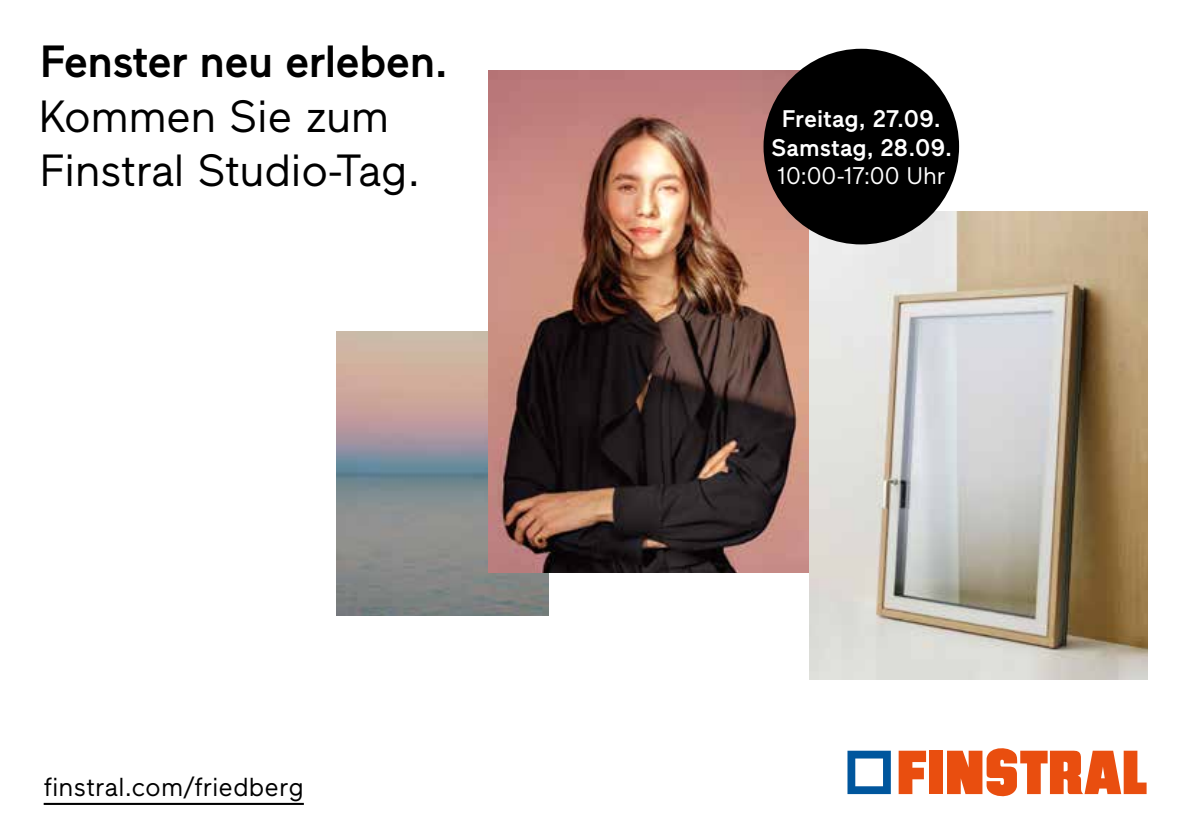
<style>
.page{position:relative;width:1191px;height:840px;background:#fff}
.page>*{position:absolute;margin:0;border:0;box-sizing:border-box;transform-origin:0 0}
.t1{font:45px/54px "Maax Finstral";letter-spacing:-.015em;color:#000}
.t2{font:500 45px "Maax Finstral";letter-spacing:-.015em;color:#000}
.t3{font:26px "Maax Finstral";color:#000}
.t4{font:500 24px/28.8px "Maax Finstral";color:#fff;text-align:center}
.t5{font:24px "Maax Finstral";color:#fff}
</style>
<div class="page">
<hr style="left:44px;top:802px;width:260px;height:2px;background:#000">
<img style="left:337px;top:331px;width:211px;height:284px">
<img style="left:488px;top:71px;width:322px;height:501px">
<img style="left:810px;top:212px;width:337px;height:467px">
<div style="left:763px;top:49px;width:196px;height:195px;background:#000;border-radius:50%"></div>
<svg style="left:847px;top:750px;width:44px;height:43px"></svg>
<svg style="left:947px;top:748px;width:199px;height:49px"></svg>
<div style="left:929px;top:750px;width:13px;height:43px;background:#e94e0f"></div>
<svg style="left:898px;top:750px;width:28px;height:43px"></svg>
<p class="t2" style="left:40px;top:30px;width:409px">Fenster neu erleben.</p>
<p class="t1" style="left:40px;top:85px;width:382px">Kommen Sie zum<br>Finstral Studio-Tag.</p>
<p class="t4" style="left:770px;top:102px;width:183px">Freitag, 27.09.<br>Samstag, 28.09.</p>
<p class="t5" style="left:777px;top:159px;width:170px">10:00-17:00 Uhr</p>
<p class="t3" style="left:44px;top:768px;width:262px">finstral.com/friedberg</p>
</div>
